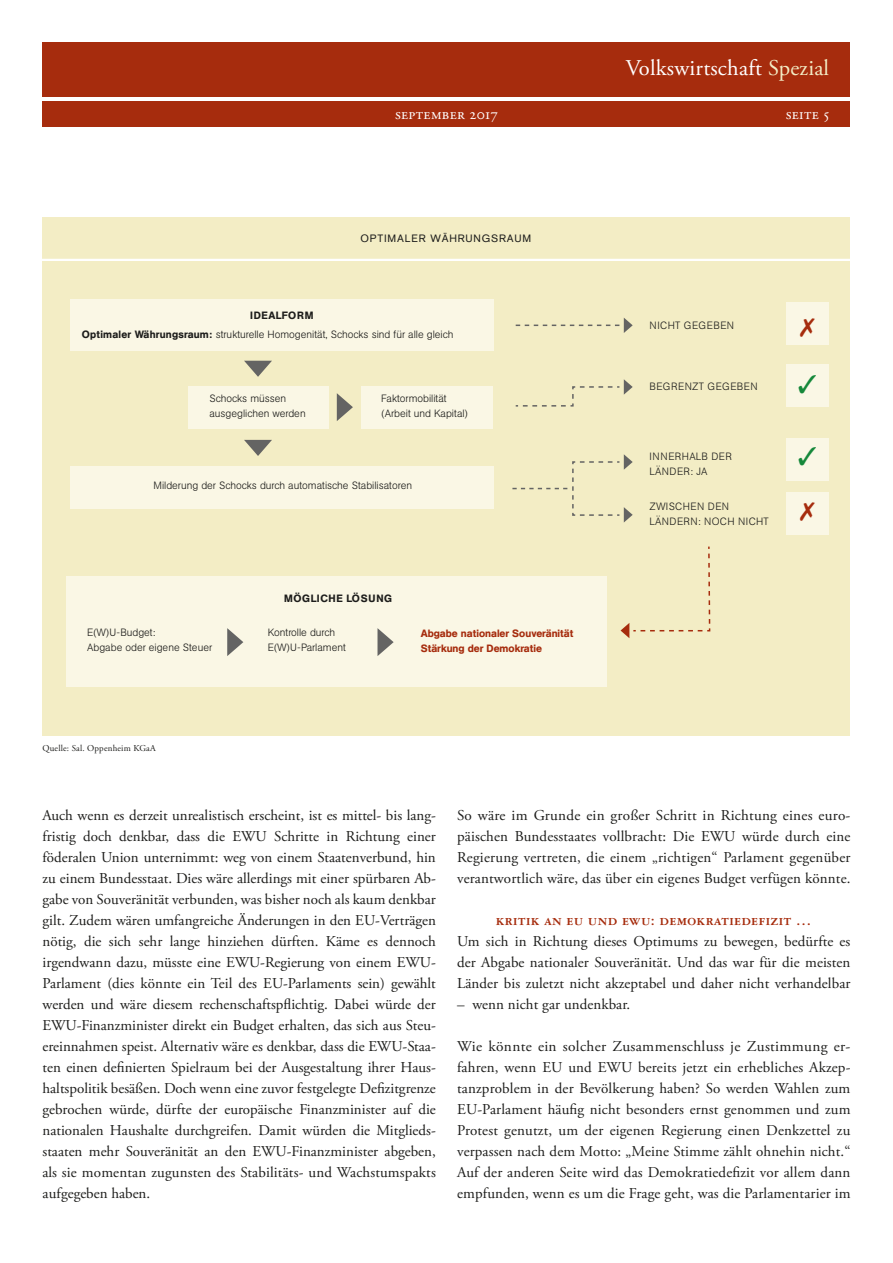
<style>
.page{position:relative;width:893px;height:1263px;background:#fff}
.page>*{position:absolute;margin:0;border:0;box-sizing:border-box;transform-origin:0 0}
.t1{font:22.5px "Adobe Garamond Pro";letter-spacing:.01em;color:#fff}
.t2{font:15.75px "Garamond Three Bold SC";letter-spacing:.02em;color:#a62c0d}
.t3{font:15.75px "Adobe Garamond Regular SC";letter-spacing:.02em;color:#fff}
.t4{font:15px/21px "Adobe Garamond Pro";letter-spacing:.01em;color:#1d1d1b;text-align:justify}
.t5{font:300 10.5px/15px "AG Buch BQ";color:#1d1d1b}
.t6{font:300 10.5px/15px "AG Buch BQ";letter-spacing:.04em;color:#1d1d1b}
.t7{font:500 10.5px/15px "AG Buch BQ";color:#a62c0d}
.t8{font:500 10.5px "AG Buch BQ";letter-spacing:.06em;color:#1d1d1b}
.t9{font:10.5px "Akzidenz Grotesk";letter-spacing:.08em;color:#1d1d1b}
.t10{font:9px "Adobe Garamond Pro";letter-spacing:.02em;color:#1d1d1b}
.s1{color:#f3edc5}
.s2{font-weight:500}
</style>
<div class="page">
<div style="left:43px;top:217px;width:807px;height:519px;background:#f3edc5"></div>
<hr style="left:43px;top:259px;width:807px;height:2px;background:#fff">
<div style="left:43px;top:101px;width:807px;height:26px;background:#a62c0d"></div>
<div style="left:43px;top:43px;width:807px;height:54px;background:#a62c0d"></div>
<div style="left:70px;top:300px;width:423px;height:51px;background:#faf7e5"></div>
<div style="left:70px;top:466px;width:423px;height:43px;background:#faf7e5"></div>
<div style="left:361px;top:386px;width:132px;height:42px;background:#faf7e5"></div>
<div style="left:188px;top:386px;width:140px;height:42px;background:#faf7e5"></div>
<div style="left:786px;top:302px;width:43px;height:42px;background:#faf7e5"></div>
<div style="left:786px;top:365px;width:43px;height:42px;background:#faf7e5"></div>
<div style="left:786px;top:438px;width:43px;height:43px;background:#faf7e5"></div>
<div style="left:786px;top:492px;width:43px;height:43px;background:#faf7e5"></div>
<div style="left:67px;top:576px;width:540px;height:111px;background:#faf7e5"></div>
<svg style="left:244px;top:361px;width:28px;height:16px"></svg>
<svg style="left:244px;top:440px;width:28px;height:16px"></svg>
<svg style="left:337px;top:393px;width:16px;height:28px"></svg>
<svg style="left:227px;top:628px;width:16px;height:28px"></svg>
<svg style="left:377px;top:628px;width:17px;height:28px"></svg>
<svg style="left:516px;top:318px;width:117px;height:15px"></svg>
<svg style="left:515px;top:379px;width:118px;height:28px"></svg>
<svg style="left:620px;top:546px;width:91px;height:92px"></svg>
<svg style="left:512px;top:454px;width:121px;height:68px"></svg>
<h1 class="t1" style="left:626px;top:54px;width:205px">Volkswirtschaft <span class="s1">Spezial</span></h1>
<p class="t3" style="left:395px;top:106px;width:104px">september 2017</p>
<p class="t3" style="left:786px;top:106px;width:45px">seite 5</p>
<p class="t8" style="left:250px;top:309px;width:65px">IDEALFORM</p>
<p class="t9" style="left:361px;top:232px;width:172px">OPTIMALER WÄHRUNGSRAUM</p>
<p class="t5" style="left:82px;top:327px;width:373px"><span class="s2">Optimaler Währungsraum:</span> strukturelle Homogenität, Schocks sind für alle gleich</p>
<p class="t5" style="left:209px;top:391px;width:98px">Schocks müssen ausgeglichen werden</p>
<p class="t5" style="left:381px;top:391px;width:88px">Faktormobilität (Arbeit und Kapital)</p>
<p class="t5" style="left:153px;top:478px;width:260px">Milderung der Schocks durch automatische Stabilisatoren</p>
<p class="t5" style="left:87px;top:625px;width:126px">E(W)U-Budget:<br>Abgabe oder eigene Steuer</p>
<p class="t10" style="left:43px;top:742px;width:115px">Quelle: Sal. Oppenheim KGaA</p>
<p class="t8" style="left:284px;top:592px;width:109px">MÖGLICHE LÖSUNG</p>
<p class="t5" style="left:268px;top:625px;width:80px">Kontrolle durch<br>E(W)U-Parlament</p>
<p class="t7" style="left:421px;top:626px;width:154px">Abgabe nationaler Souveränität<br>Stärkung der Demokratie</p>
<p class="t6" style="left:649px;top:318px;width:86px">NICHT GEGEBEN</p>
<p class="t6" style="left:649px;top:379px;width:110px">BEGRENZT GEGEBEN</p>
<p class="t6" style="left:649px;top:449px;width:84px">INNERHALB DER<br>LÄNDER: JA</p>
<p class="t6" style="left:649px;top:499px;width:121px">ZWISCHEN DEN<br>LÄNDERN: NOCH NICHT</p>
<p class="t4" style="left:43px;top:805px;width:395px">Auch wenn es derzeit unrealistisch erscheint, ist es mittel- bis lang&shy;fristig doch denkbar, dass die EWU Schritte in Richtung einer föderalen Union unternimmt: weg von einem Staatenverbund, hin zu einem Bundesstaat. Dies wäre allerdings mit einer spürbaren Ab&shy;gabe von Souveränität verbunden, was bisher noch als kaum denkbar gilt. Zudem wären umfangreiche Änderungen in den EU-Verträgen nötig, die sich sehr lange hinziehen dürften. Käme es dennoch irgendwann dazu, müsste eine EWU-Regierung von einem EWU-Parlament (dies könnte ein Teil des EU-Parlaments sein) gewählt werden und wäre diesem rechenschaftspflichtig. Dabei würde der EWU-Finanzminister direkt ein Budget erhalten, das sich aus Steu&shy;ereinnahmen speist. Alternativ wäre es denkbar, dass die EWU-Staa&shy;ten einen definierten Spielraum bei der Ausgestaltung ihrer Haus&shy;haltspolitik besäßen. Doch wenn eine zuvor festgelegte Defizitgrenze gebrochen würde, dürfte der europäische Finanzminister auf die nationalen Haushalte durchgreifen. Damit würden die Mitglieds&shy;staaten mehr Souveränität an den EWU-Finanzminister abgeben, als sie momentan zugunsten des Stabilitäts- und Wachstumspakts aufgegeben haben.</p>
<p class="t4" style="left:457px;top:805px;width:395px">So wäre im Grunde ein großer Schritt in Richtung eines euro&shy;päischen Bundesstaates vollbracht: Die EWU würde durch eine Regierung vertreten, die einem „richtigen“ Parlament gegenüber verantwortlich wäre, das über ein eigenes Budget verfügen könnte.</p>
<p class="t2" style="left:496px;top:911px;width:317px">kritik an eu und ewu: demokratiedefizit …</p>
<p class="t4" style="left:457px;top:931px;width:395px">Um sich in Richtung dieses Optimums zu bewegen, bedürfte es der Abgabe nationaler Souveränität. Und das war für die meisten Länder bis zuletzt nicht akzeptabel und daher nicht verhandelbar</p>
<p class="t4" style="left:457px;top:994px;width:175px">– wenn nicht gar undenkbar.</p>
<p class="t4" style="left:457px;top:1036px;width:395px">Wie könnte ein solcher Zusammenschluss je Zustimmung er&shy;fahren, wenn EU und EWU bereits jetzt ein erhebliches Akzep&shy;tanzproblem in der Bevölkerung haben? So werden Wahlen zum EU-Parlament häufig nicht besonders ernst genommen und zum Protest genutzt, um der eigenen Regierung einen Denkzettel zu verpassen nach dem Motto: „Meine Stimme zählt ohnehin nicht.“ Auf der anderen Seite wird das Demokratiedefizit vor allem dann empfunden, wenn es um die Frage geht, was die Parlamentarier im</p>
</div>
